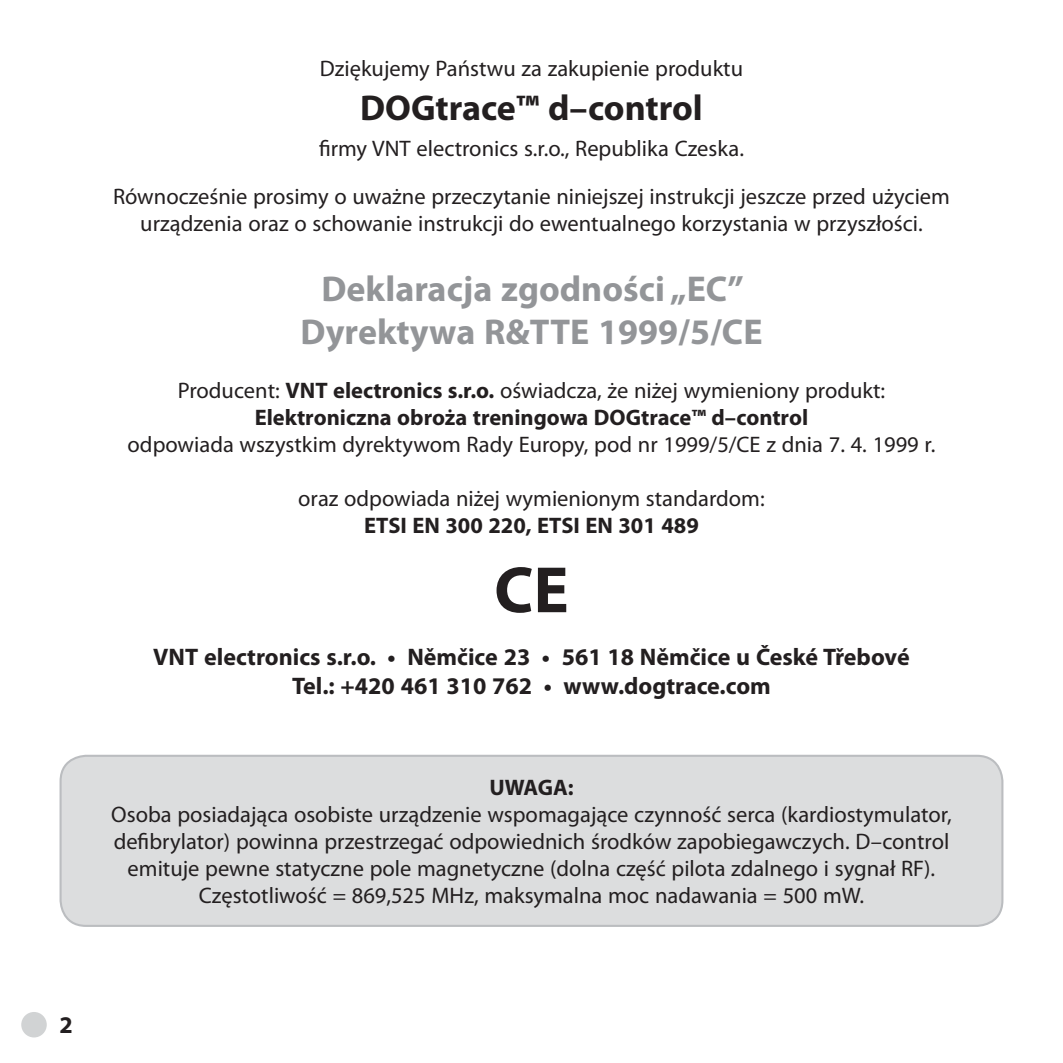
<style>
.page{position:relative;width:1063px;height:1063px;background:#fff}
.page>*{position:absolute;margin:0;border:0;box-sizing:border-box;transform-origin:0 0}
.t1{font:700 66px "Myriad Pro";color:#231f20}
.t2{font:700 36px/43.2px "Myriad Pro";color:#939598;text-align:center}
.t3{font:700 36px "Myriad Pro";color:#231f20}
.t4{font:700 24px/28.8px "Myriad Pro";color:#231f20;text-align:center}
.t5{font:22.5px/27px "Myriad Pro";color:#231f20;text-align:center}
.t6{font:700 22.5px/27px "Myriad Pro";color:#231f20;text-align:center}
.s1{font-weight:400}
</style>
<div class="page">
<div style="left:21px;top:1012px;width:26px;height:25px;background:#d1d3d4;border-radius:50%"></div>
<div style="left:61px;top:756px;width:941px;height:170px;background:#dcddde;border-radius:26px"></div>
<div style="left:60px;top:755px;width:943px;height:172px;border:2px solid #bbbdc0;border-radius:26px"></div>
<p class="t5" style="left:320px;top:58px;width:425px">Dziękujemy Państwu za zakupienie produktu</p>
<h2 class="t3" style="left:360px;top:94px;width:344px">DOGtrace™ d–control</h2>
<p class="t5" style="left:113px;top:126px;width:838px;line-height:48px">firmy VNT electronics s.r.o., Republika Czeska.<br>Równocześnie prosimy o uważne przeczytanie niniejszej instrukcji jeszcze przed użyciem</p>
<p class="t5" style="left:140px;top:212px;width:784px">urządzenia oraz o schowanie instrukcji do ewentualnego korzystania w przyszłości.</p>
<h2 class="t2" style="left:300px;top:271px;width:464px">Deklaracja zgodności „EC”<br>Dyrektywa R&amp;TTE 1999/5/CE</h2>
<p class="t6" style="left:178px;top:379px;width:709px"><span class="s1">Producent:</span> VNT electronics s.r.o. <span class="s1">oświadcza, że niżej wymieniony produkt:<br></span>Elektroniczna obroża treningowa DOGtrace™ d–control</p>
<p class="t5" style="left:128px;top:433px;width:809px">odpowiada wszystkim dyrektywom Rady Europy, pod nr 1999/5/CE z dnia 7. 4. 1999 r.</p>
<p class="t5" style="left:298px;top:487px;width:468px">oraz odpowiada niżej wymienionym standardom:</p>
<p class="t6" style="left:364px;top:514px;width:336px">ETSI EN 300 220, ETSI EN 301 489</p>
<h1 class="t1" style="left:494px;top:565px;width:76px">CE</h1>
<p class="t4" style="left:153px;top:645px;width:758px">VNT electronics s.r.o. • Němčice 23 • 561 18 Němčice u České Třebové<br>Tel.: +420 461 310 762 • www.dogtrace.com</p>
<p class="t6" style="left:489px;top:776px;width:86px">UWAGA:</p>
<p class="t5" style="left:111px;top:803px;width:842px">Osoba posiadająca osobiste urządzenie wspomagające czynność serca (kardiostymulator, defibrylator) powinna przestrzegać odpowiednich środków zapobiegawczych. D–control emituje pewne statyczne pole magnetyczne (dolna część pilota zdalnego i sygnał RF).<br>Częstotliwość = 869,525 MHz, maksymalna moc nadawania = 500 mW.</p>
<p class="t4" style="left:60px;top:1013px;width:15px">2</p>
</div>
